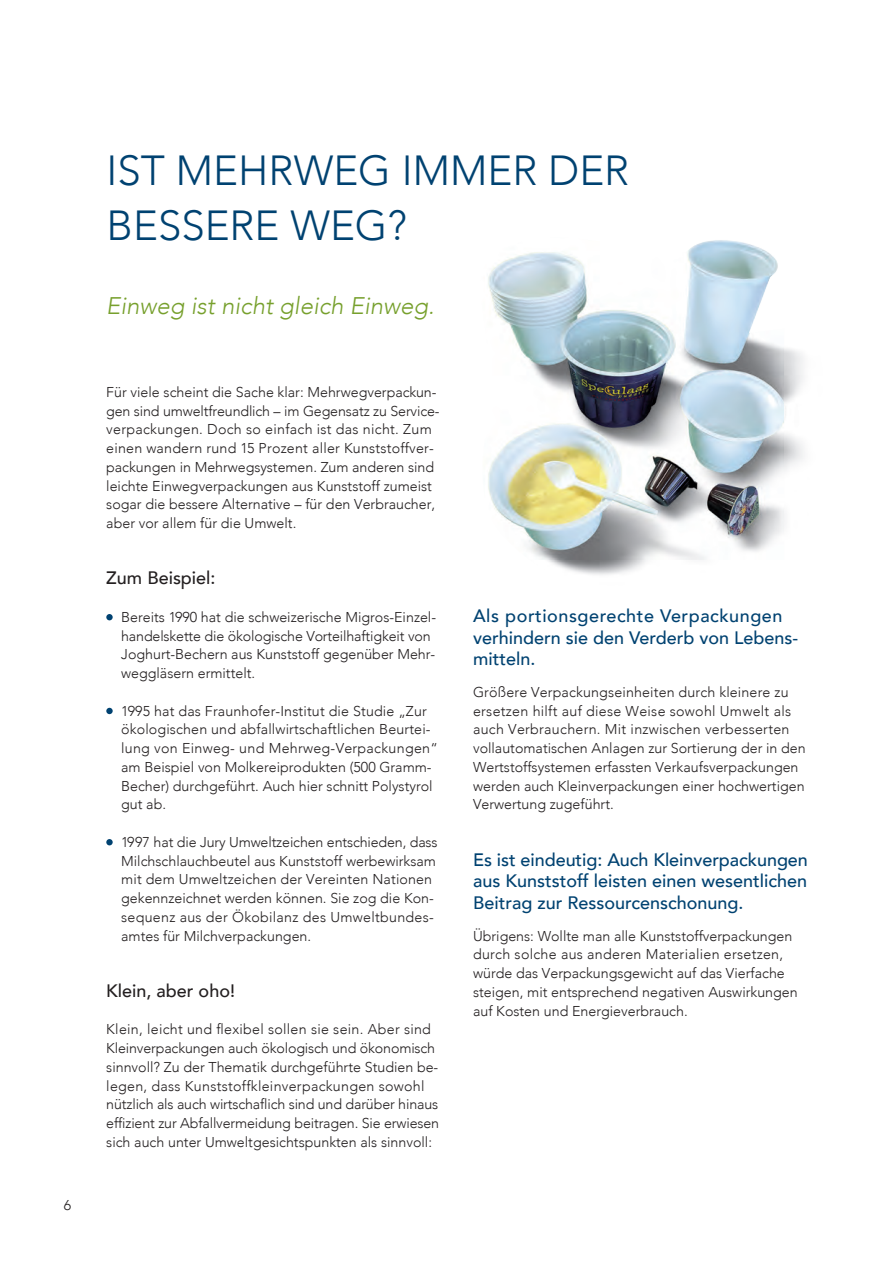
<style>
.page{position:relative;width:893px;height:1263px;background:#fff}
.page>*{position:absolute;margin:0;border:0;box-sizing:border-box;transform-origin:0 0}
.t1{font:300 42px "Avenir LT Com";color:#004271}
.t2{font:italic 300 24px "Avenir LT Com";color:#77a02d}
.t3{font:500 18px/21.8px "Avenir LT Com";color:#004271;text-align:justify}
.t4{font:500 18px "Avenir LT Com";color:#231f20}
.t5{font:300 14.25px/18.8px "Avenir LT Com";color:#231f20}
</style>
<div class="page">
<img style="left:488px;top:240px;width:316px;height:335px">
<div style="left:106px;top:614px;width:7px;height:6px;background:#004271;border-radius:50%"></div>
<div style="left:106px;top:708px;width:7px;height:6px;background:#004271;border-radius:50%"></div>
<div style="left:106px;top:839px;width:7px;height:6px;background:#004271;border-radius:50%"></div>
<p class="t5" style="left:64px;top:1196px;width:9px">6</p>
<h1 class="t1" style="left:107px;top:146px;width:136px">Ist Mehrweg</h1>
<h1 class="t1" style="left:402px;top:146px;width:27px">immer</h1>
<h1 class="t1" style="left:548px;top:146px;width:27px">der</h1>
<h1 class="t1" style="left:107px;top:201px;width:25px">bessere</h1>
<h1 class="t1" style="left:290px;top:201px;width:118px">Weg?</h1>
<h2 class="t2" style="left:106px;top:291px;width:330px">Einweg ist nicht gleich Einweg.</h2>
<p class="t5" style="left:106px;top:383px;width:335px">Für viele scheint die Sache klar: Mehrwegverpackun&shy;gen sind umweltfreundlich – im Gegensatz zu Service&shy;verpackungen. Doch so einfach ist das nicht. Zum einen wandern rund 15 Prozent aller Kunststoffver&shy;packungen in Mehrwegsystemen. Zum anderen sind leichte Einwegverpackungen aus Kunststoff zumeist sogar die bessere Alternative – für den Verbraucher, aber vor allem für die Umwelt.</p>
<p class="t4" style="left:106px;top:567px;width:111px">Zum Beispiel:</p>
<p class="t5" style="left:121px;top:608px;width:316px">Bereits 1990 hat die schweizerische Migros-Einzel&shy;handelskette die ökologische Vorteilhaftigkeit von Joghurt-Bechern aus Kunststoff gegenüber Mehr&shy;weggläsern ermittelt.</p>
<p class="t5" style="left:121px;top:701px;width:318px">1995 hat das Fraunhofer-I nstitut die Studie „Zur ökologischen und abfallwirtschaftlichen Beurtei&shy;lung von Einweg- und Mehrweg-Verpackungen“ am Beispiel von Molkereiprodukten (500 Gramm-Becher) durchgeführt. Auch hier schnitt Polystyrol gut ab.</p>
<p class="t5" style="left:121px;top:833px;width:318px">1997 hat die Jury U mweltzeichen entschieden, dass Milchschlauchbeutel aus Kunststoff werbewirksam mit dem U mweltzeichen der Vereinten Nationen gekennzeichnet werden können. Sie zog die Kon&shy;sequenz aus der Ökobilanz des U mweltbundes&shy;amtes für Milchverpackungen.</p>
<p class="t4" style="left:106px;top:980px;width:130px">Klein, aber oho!</p>
<p class="t5" style="left:106px;top:1020px;width:334px">Klein, leicht und flexibel sollen sie sein. Aber sind Kleinverpackungen auch ökologisch und ökonomisch sinnvoll? Zu der Thematik durchgeführte Studien be&shy;legen, dass Kunststoffkleinverpackungen sowohl nützlich als auch wirtschaflich sind und darüber hinaus effizient zur Abfallvermeidung beitragen. Sie erwiesen sich auch unter U mweltgesichtspunkten als sinnvoll:</p>
<p class="t3" style="left:473px;top:605px;width:327px;text-align:left">Als portionsgerechte Verpackungen verhindern sie den Verderb von Lebens&shy;mitteln.</p>
<p class="t5" style="left:473px;top:683px;width:334px">Größere Verpackungseinheiten durch kleinere zu ersetzen hilft auf diese Weise sowohl U mwelt als auch Verbrauchern. Mit inzwischen verbesserten vollautomatischen Anlagen zur Sortierung der in den Wertstoffsystemen erfassten Verkaufsverpackungen werden auch Kleinverpackungen einer hochwertigen Verwertung zugeführt.</p>
<p class="t3" style="left:473px;top:849px;width:336px">Es ist eindeutig: Auch Kleinverpackungen aus Kunststoff leisten einen wesentlichen Beitrag zur Ressourcenschonung.</p>
<p class="t5" style="left:473px;top:926px;width:326px">Ü brigens: Wollte man alle Kunststoffverpackungen durch solche aus anderen Materialien ersetzen, würde das Verpackungsgewicht auf das Vierfache steigen, mit entsprechend negativen Auswirkungen auf Kosten und Energieverbrauch.</p>
</div>
